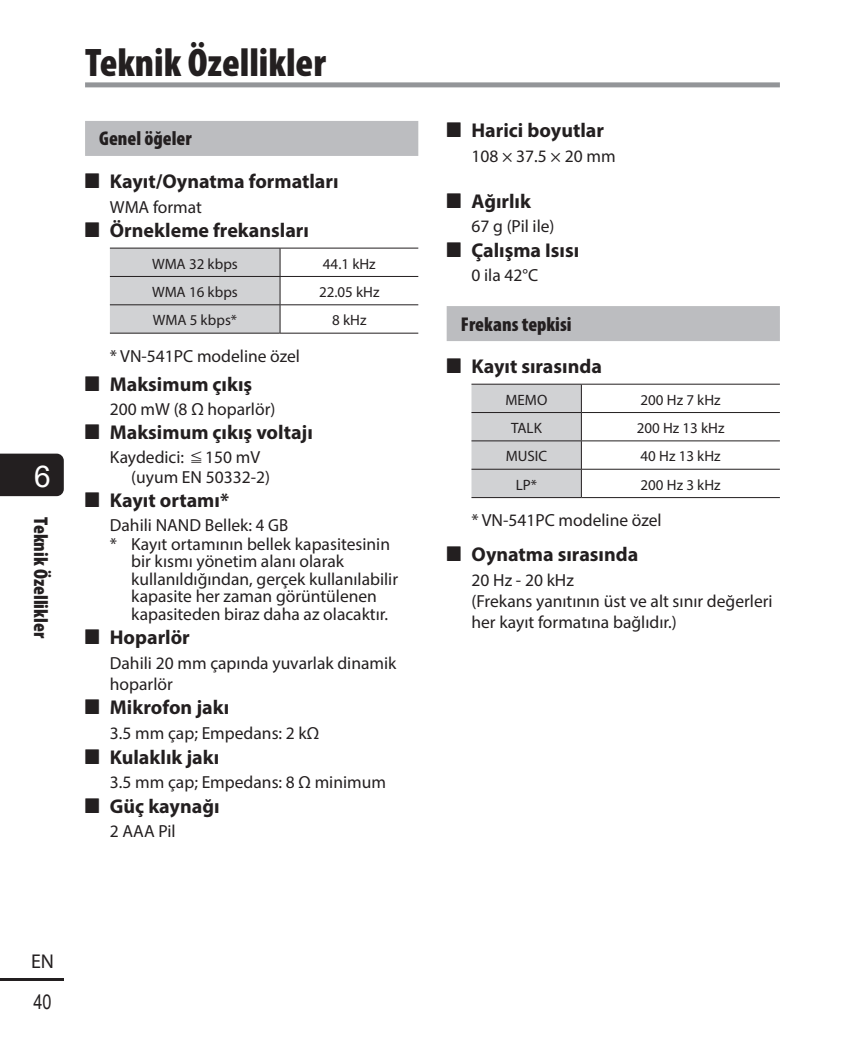
<style>
.page{position:relative;width:865px;height:1049px;background:#fff}
.page>*{position:absolute;margin:0;border:0;box-sizing:border-box;transform-origin:0 0}
.a02_title_TOC01{font:900 condensed 40px "Myriad Pro";color:#231f20}
.t1{font:30px "Arial";color:#fff}
.t2{font:700 20px "Myriad Pro";color:#231f20}
.a07_title_ss{font:900 condensed 20px "Myriad Pro";color:#231f20}
.t3{font:20px "Arial Narrow";color:#231f20}
.t4{font:20px "Myriad Pro";color:#231f20}
.c02_subtxt{font:17.5px/17.5px "Myriad Pro";color:#231f20}
.c03_subtxt_1w{font:17.5px/20px "Myriad Pro";color:#231f20}
.b01_maintxt{font:17.5px "Myriad Pro";color:#231f20}
.k01_cap{font:15px "Myriad Pro";color:#231f20}
.s1{font-family:"AP Yakumono";font-weight:400}
.s2{font-family:"DM1"}
</style>
<div class="page">
<div style="left:0;top:454px;width:64px;height:42px;background:#231f20"></div>
<hr style="left:0;top:978px;width:64px;height:3px;background:#231f20">
<div style="left:85px;top:121px;width:333px;height:35px;background:#bcbdc0"></div>
<hr style="left:280px;top:248px;width:138px;height:1px;background:#231f20">
<div style="left:110px;top:248px;width:170px;height:85px;background:#d1d2d4"></div>
<hr style="left:280px;top:333px;width:138px;height:1px;background:#231f20">
<hr style="left:110px;top:276px;width:170px;height:1px;background:#231f20">
<hr style="left:280px;top:276px;width:138px;height:1px;background:#231f20">
<hr style="left:110px;top:304px;width:170px;height:1px;background:#231f20">
<hr style="left:280px;top:304px;width:138px;height:1px;background:#231f20">
<hr style="left:110px;top:333px;width:170px;height:1px;background:#231f20">
<div style="left:446px;top:306px;width:334px;height:35px;background:#bcbdc0"></div>
<hr style="left:581px;top:384px;width:199px;height:1px;background:#231f20">
<hr style="left:581px;top:412px;width:199px;height:1px;background:#231f20">
<hr style="left:581px;top:440px;width:199px;height:1px;background:#231f20">
<hr style="left:581px;top:469px;width:199px;height:1px;background:#231f20">
<svg style="left:471px;top:384px;width:111px;height:113px;background:#cbccce"></svg>
<hr style="left:471px;top:497px;width:110px;height:1px;background:#231f20">
<hr style="left:581px;top:497px;width:199px;height:1px;background:#231f20">
<div style="left:85px;top:82px;width:695px;height:5px;background:#939598"></div>
<h2 class="t1" style="left:34px;top:455px;width:18px">6</h2>
<p class="a07_title_ss" style="left:54px;top:517px;width:122px;rotate:90deg">Teknik Özellikler</p>
<p class="a02_title_TOC01" style="left:85px;top:37px;width:242px">Teknik Özellikler</p>
<p class="a07_title_ss" style="left:99px;top:126px;width:94px">Genel öğeler</p>
<p class="t2" style="left:85px;top:168px;width:255px"><span class="s1">4</span> Kayıt/Oynatma formatları</p>
<p class="c02_subtxt" style="left:110px;top:198px;width:94px">WMA format</p>
<p class="t2" style="left:85px;top:217px;width:225px"><span class="s1">4</span> Örnekleme frekansları</p>
<p class="k01_cap" style="left:152px;top:254px;width:87px">WMA 32 kbps</p>
<p class="k01_cap" style="left:323px;top:254px;width:54px">44.1 kHz</p>
<p class="k01_cap" style="left:152px;top:283px;width:87px">WMA 16 kbps</p>
<p class="k01_cap" style="left:319px;top:283px;width:62px">22.05 kHz</p>
<p class="k01_cap" style="left:153px;top:311px;width:86px">WMA 5 kbps*</p>
<p class="k01_cap" style="left:332px;top:311px;width:36px">8 kHz</p>
<p class="b01_maintxt" style="left:110px;top:345px;width:192px">* VN-541PC modeline özel</p>
<p class="t2" style="left:85px;top:372px;width:169px"><span class="s1">4</span> Maksimum çıkış</p>
<p class="c03_subtxt_1w" style="left:110px;top:399px;width:167px">200 mW (8 Ω hoparlör)</p>
<p class="t2" style="left:85px;top:419px;width:229px"><span class="s1">4</span> Maksimum çıkış voltajı</p>
<p class="c03_subtxt_1w" style="left:131px;top:447px;width:140px;text-indent:-21px">Kaydedici: <span class="s2">â</span> 150 mV (uyum EN 50332-2)</p>
<p class="t2" style="left:85px;top:487px;width:145px"><span class="s1">4</span> Kayıt ortamı*</p>
<p class="c03_subtxt_1w" style="left:110px;top:514px;width:180px">Dahili NAND Bellek: 4 GB</p>
<p class="c02_subtxt" style="left:131px;top:535px;width:268px;text-indent:-21px">* Kayıt ortamının bellek kapasitesinin bir kısmı yönetim alanı olarak kullanıldığından, gerçek kullanılabilir kapasite her zaman görüntülenen kapasiteden biraz daha az olacaktır.</p>
<p class="t2" style="left:85px;top:624px;width:106px"><span class="s1">4</span> Hoparlör</p>
<p class="c02_subtxt" style="left:110px;top:652px;width:288px;line-height:21.2px">Dahili 20 mm çapında yuvarlak dinamik hoparlör</p>
<p class="t2" style="left:85px;top:695px;width:146px"><span class="s1">4</span> Mikrofon jakı</p>
<p class="c02_subtxt" style="left:110px;top:724px;width:211px">3.5 mm çap; Empedans: 2 kΩ</p>
<p class="t2" style="left:85px;top:744px;width:136px"><span class="s1">4</span> Kulaklık jakı</p>
<p class="c02_subtxt" style="left:110px;top:773px;width:278px">3.5 mm çap; Empedans: 8 Ω minimum</p>
<p class="t2" style="left:85px;top:793px;width:136px"><span class="s1">4</span> Güç kaynağı</p>
<p class="c02_subtxt" style="left:110px;top:822px;width:67px">2 AAA Pil</p>
<p class="t4" style="left:31px;top:948px;width:25px">EN</p>
<p class="t3" style="left:33px;top:988px;width:20px">40</p>
<p class="t2" style="left:446px;top:117px;width:159px"><span class="s1">4</span> Harici boyutlar</p>
<p class="c02_subtxt" style="left:471px;top:147px;width:146px">108 × 37.5 × 20 mm</p>
<p class="t2" style="left:446px;top:188px;width:86px"><span class="s1">4</span> Ağırlık</p>
<p class="c02_subtxt" style="left:471px;top:217px;width:85px">67 g (Pil ile)</p>
<p class="t2" style="left:446px;top:237px;width:134px"><span class="s1">4</span> Çalışma Isısı</p>
<p class="c02_subtxt" style="left:471px;top:266px;width:68px">0 ila 42°C</p>
<p class="a07_title_ss" style="left:461px;top:311px;width:112px">Frekans tepkisi</p>
<p class="t2" style="left:446px;top:353px;width:157px"><span class="s1">4</span> Kayıt sırasında</p>
<p class="k01_cap" style="left:505px;top:390px;width:43px">MEMO</p>
<p class="k01_cap" style="left:640px;top:390px;width:82px">200 Hz 7 kHz</p>
<p class="k01_cap" style="left:511px;top:419px;width:32px">TALK</p>
<p class="k01_cap" style="left:636px;top:419px;width:89px">200 Hz 13 kHz</p>
<p class="k01_cap" style="left:505px;top:447px;width:43px">MUSIC</p>
<p class="k01_cap" style="left:640px;top:447px;width:82px">40 Hz 13 kHz</p>
<p class="k01_cap" style="left:516px;top:475px;width:23px">LP*</p>
<p class="k01_cap" style="left:640px;top:475px;width:82px">200 Hz 3 kHz</p>
<p class="b01_maintxt" style="left:471px;top:509px;width:192px">* VN-541PC modeline özel</p>
<p class="t2" style="left:446px;top:541px;width:193px"><span class="s1">4</span> Oynatma sırasında</p>
<p class="c02_subtxt" style="left:471px;top:569px;width:303px;line-height:21.2px">20 Hz - 20 kHz<br>(Frekans yanıtının üst ve alt sınır değerleri her kayıt formatına bağlıdır.)</p>
</div>
